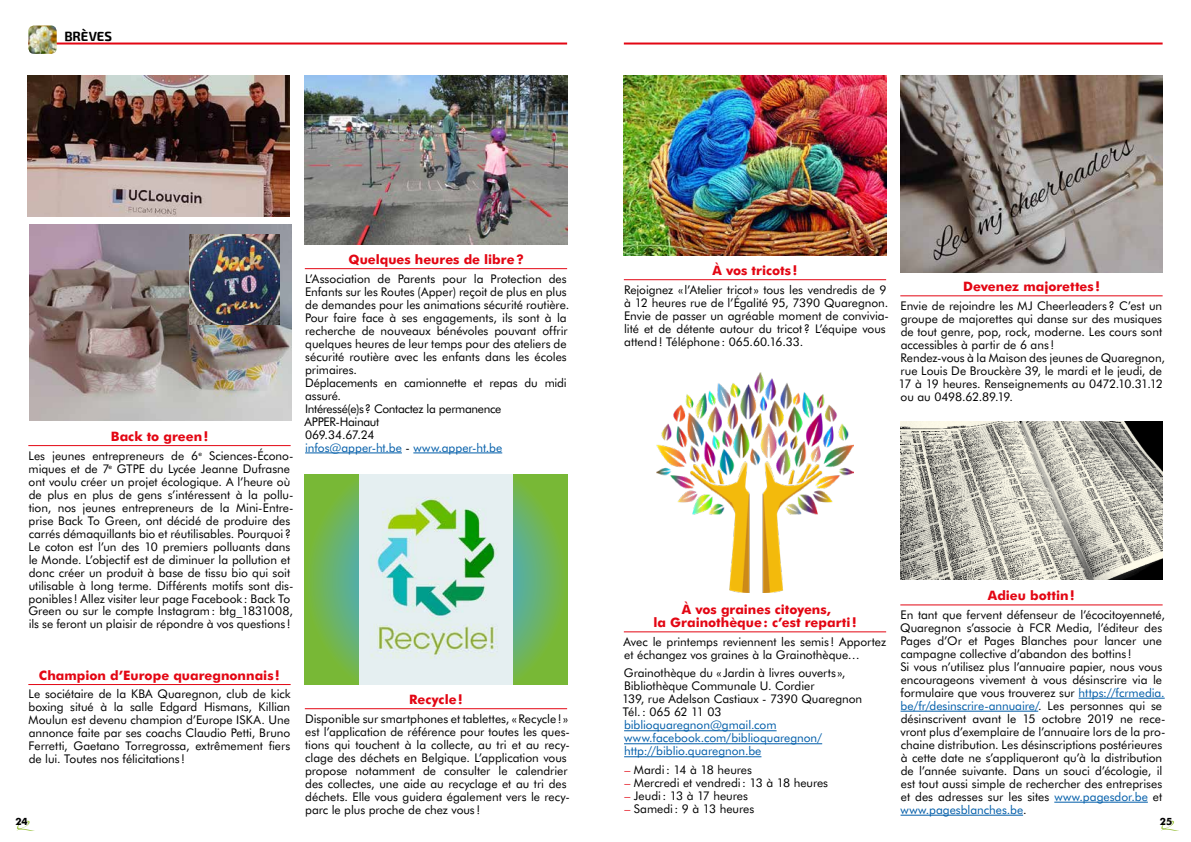
<style>
.page{position:relative;width:1191px;height:842px;background:#fff}
.page>*{position:absolute;margin:0;border:0;box-sizing:border-box;transform-origin:0 0}
.t1{font:700 13px/13px "Futura BT";color:#e30613;text-align:center}
.t2{font:700 13px "Exo 2";color:#000}
.t3{font:12px/13px "Futura BT";letter-spacing:-.005em;color:#000}
.t4{font:12px/13px "Futura BT";letter-spacing:-.005em;color:#005da9}
.t5{font:700 10px "Futura BT";color:#000}
.s1{color:#005da9}
.s2{color:#e30613}
</style>
<div class="page">
<svg style="left:17px;top:821px;width:18px;height:10px"></svg>
<svg style="left:1161px;top:821px;width:17px;height:10px"></svg>
<hr style="left:28px;top:43px;width:539px;height:2px;background:#e30613">
<hr style="left:624px;top:43px;width:538px;height:2px;background:#e30613">
<img style="left:28px;top:26px;width:29px;height:28px">
<hr style="left:305px;top:268px;width:262px;height:1px;background:#e30613">
<hr style="left:305px;top:453px;width:97px;height:1px;background:#005da9">
<hr style="left:413px;top:453px;width:89px;height:1px;background:#005da9">
<hr style="left:900px;top:604px;width:262px;height:1px;background:#e30613">
<hr style="left:1078px;top:698px;width:86px;height:1px;background:#005da9">
<hr style="left:900px;top:711px;width:138px;height:1px;background:#005da9">
<hr style="left:1054px;top:802px;width:93px;height:1px;background:#005da9">
<hr style="left:900px;top:815px;width:123px;height:1px;background:#005da9">
<hr style="left:305px;top:708px;width:262px;height:1px;background:#e30613">
<hr style="left:624px;top:279px;width:262px;height:1px;background:#e30613">
<hr style="left:28px;top:684px;width:263px;height:1px;background:#e30613">
<hr style="left:900px;top:295px;width:262px;height:1px;background:#e30613">
<hr style="left:28px;top:445px;width:263px;height:1px;background:#e30613">
<img style="left:29px;top:224px;width:262px;height:197px">
<img style="left:28px;top:75px;width:262px;height:141px">
<img style="left:189px;top:235px;width:90px;height:90px">
<img style="left:305px;top:75px;width:262px;height:169px">
<img style="left:900px;top:75px;width:262px;height:197px">
<svg style="left:305px;top:474px;width:262px;height:211px;background:#70b558"></svg>
<img style="left:359px;top:474px;width:153px;height:211px">
<img style="left:657px;top:373px;width:196px;height:219px">
<img style="left:624px;top:75px;width:262px;height:180px">
<hr style="left:624px;top:631px;width:262px;height:1px;background:#e30613">
<hr style="left:624px;top:730px;width:152px;height:1px;background:#005da9">
<hr style="left:624px;top:743px;width:198px;height:1px;background:#005da9">
<hr style="left:624px;top:756px;width:137px;height:1px;background:#005da9">
<img style="left:900px;top:421px;width:262px;height:159px">
<p class="t2" style="left:64px;top:29px;width:49px">BRÈVES</p>
<p class="t1" style="left:348px;top:253px;width:177px">Quelques heures de libre?</p>
<p class="t3" style="left:304px;top:272px;width:266px">L’Association de Parents pour la Protection des Enfants sur les Routes (Apper) reçoit de plus en plus de demandes pour les animations sécurité routière.<br>Pour faire face à ses engagements, ils sont à la recherche de nouveaux bénévoles pouvant offrir quelques heures de leur temps pour des ateliers de sécurité routière avec les enfants dans les écoles primaires.<br>Déplacements en camionnette et repas du midi assuré.<br>Intéressé(e)s? Contactez la permanence APPER-Hainaut<br>069.34.67.24<br><span class="s1">infos@apper-ht.be</span> - <span class="s1">www.apper-ht.be</span></p>
<p class="t1" style="left:712px;top:264px;width:86px">À vos tricots !</p>
<p class="t3" style="left:624px;top:283px;width:266px">Rejoignez « l’Atelier tricot » tous les vendredis de 9 à 12 heures rue de l’Égalité 95, 7390 Quaregnon.<br>Envie de passer un agréable moment de convivia&shy;lité et de détente autour du tricot? L’équipe vous attend! Téléphone: 065.60.16.33.</p>
<p class="t1" style="left:963px;top:280px;width:138px">Devenez majorettes !</p>
<p class="t3" style="left:898px;top:299px;width:268px">Envie de rejoindre les MJ Cheerleaders? C’est un groupe de majorettes qui danse sur des musiques de tout genre, pop, rock, moderne. Les cours sont accessibles à partir de 6 ans !<br>Rendez-vous à la Maison des jeunes de Quaregnon, rue Louis De Brouckère 39, le mardi et le jeudi, de 17 à 19 heures. Renseignements au 0472.10.31.12 ou au 0498.62.89.19.</p>
<p class="t1" style="left:111px;top:430px;width:99px">Back to green!</p>
<p class="t3" style="left:28px;top:449px;width:267px">Les jeunes entrepreneurs de 6<sup>e</sup> Sciences-Écono&shy;miques et de 7<sup>e</sup> GTPE du Lycée Jeanne Dufrasne ont voulu créer un projet écologique. A l’heure où de plus en plus de gens s’intéressent à la pollu&shy;tion, nos jeunes entrepreneurs de la Mini-Entre&shy;prise Back To Green, ont décidé de produire des carrés démaquillants bio et réutilisables. Pourquoi?<br>Le coton est l’un des 10 premiers polluants dans le Monde. L’objectif est de diminuer la pollution et donc créer un produit à base de tissu bio qui soit utilisable à long terme. Différents motifs sont dis&shy;ponibles ! Allez visiter leur page Facebook : Back To Green ou sur le compte Instagram: btg_1831008, ils se feront un plaisir de répondre à vos questions !</p>
<p class="t1" style="left:988px;top:589px;width:88px">Adieu bottin!</p>
<p class="t3" style="left:900px;top:608px;width:267px">En tant que fervent défenseur de l’écocitoyenneté, Quaregnon s’associe à FCR Media, l’éditeur des Pages d’Or et Pages Blanches pour lancer une campagne collective d’abandon des bottins !<br>Si vous n’utilisez plus l’annuaire papier, nous vous encourageons vivement à vous désinscrire via le formulaire que vous trouverez sur <span class="s1">https://fcrmedia. be/fr/desinscrire-annuaire/</span>. Les personnes qui se désinscrivent avant le 15 octobre 2019 ne rece&shy;vront plus d’exemplaire de l’annuaire lors de la pro&shy;chaine distribution. Les désinscriptions postérieures à cette date ne s’appliqueront qu’à la distribution de l’année suivante. Dans un souci d’écologie, il est tout aussi simple de rechercher des entreprises et des adresses sur les sites <span class="s1">www.pagesdor.be</span> et <span class="s1">www.pagesblanches.be</span>.</p>
<p class="t1" style="left:653px;top:603px;width:205px">À vos graines citoyens,<br>la Grainothèque: c’est reparti!</p>
<p class="t3" style="left:623px;top:635px;width:264px">Avec le printemps reviennent les semis ! Apportez et échangez vos graines à la Grainothèque…</p>
<p class="t3" style="left:622px;top:667px;width:242px">Grainothèque du « Jardin à livres ouverts », Bibliothèque Communale U. Cordier<br>139, rue Adelson Castiaux - 7390 Quaregnon Tél.: 065 62 11 03</p>
<p class="t4" style="left:624px;top:718px;width:200px">biblioquaregnon@gmail.com www.facebook.com/biblioquaregnon/ http://biblio.quaregnon.be</p>
<p class="t3" style="left:624px;top:763px;width:129px"><span class="s2">–</span> Mardi: 14 à 18 heures</p>
<p class="t3" style="left:624px;top:776px;width:205px"><span class="s2">–</span> Mercredi et vendredi: 13 à 18 heures</p>
<p class="t3" style="left:624px;top:789px;width:125px"><span class="s2">–</span> Jeudi: 13 à 17 heures</p>
<p class="t3" style="left:624px;top:802px;width:131px"><span class="s2">–</span> Samedi: 9 à 13 heures</p>
<p class="t1" style="left:39px;top:668px;width:242px">Champion d’Europe quaregnonnais !</p>
<p class="t3" style="left:28px;top:688px;width:264px;text-align:justify">Le sociétaire de la KBA Quaregnon, club de kick boxing situé à la salle Edgard Hismans, Killian Moulun est devenu champion d’Europe ISKA. Une annonce faite par ses coachs Claudio Petti, Bruno Ferretti, Gaetano Torregrossa, extrêmement fiers de lui. Toutes nos félicitations !</p>
<p class="t1" style="left:409px;top:693px;width:55px">Recycle!</p>
<p class="t3" style="left:305px;top:712px;width:266px">Disponible sur smartphones et tablettes, «Recycle! » est l’application de référence pour toutes les ques&shy;tions qui touchent à la collecte, au tri et au recy&shy;clage des déchets en Belgique. L’application vous propose notamment de consulter le calendrier des collectes, une aide au recyclage et au tri des déchets. Elle vous guidera également vers le recy&shy;parc le plus proche de chez vous !</p>
<p class="t5" style="left:15px;top:815px;width:14px">24</p>
<p class="t5" style="left:1159px;top:815px;width:14px">25</p>
</div>
